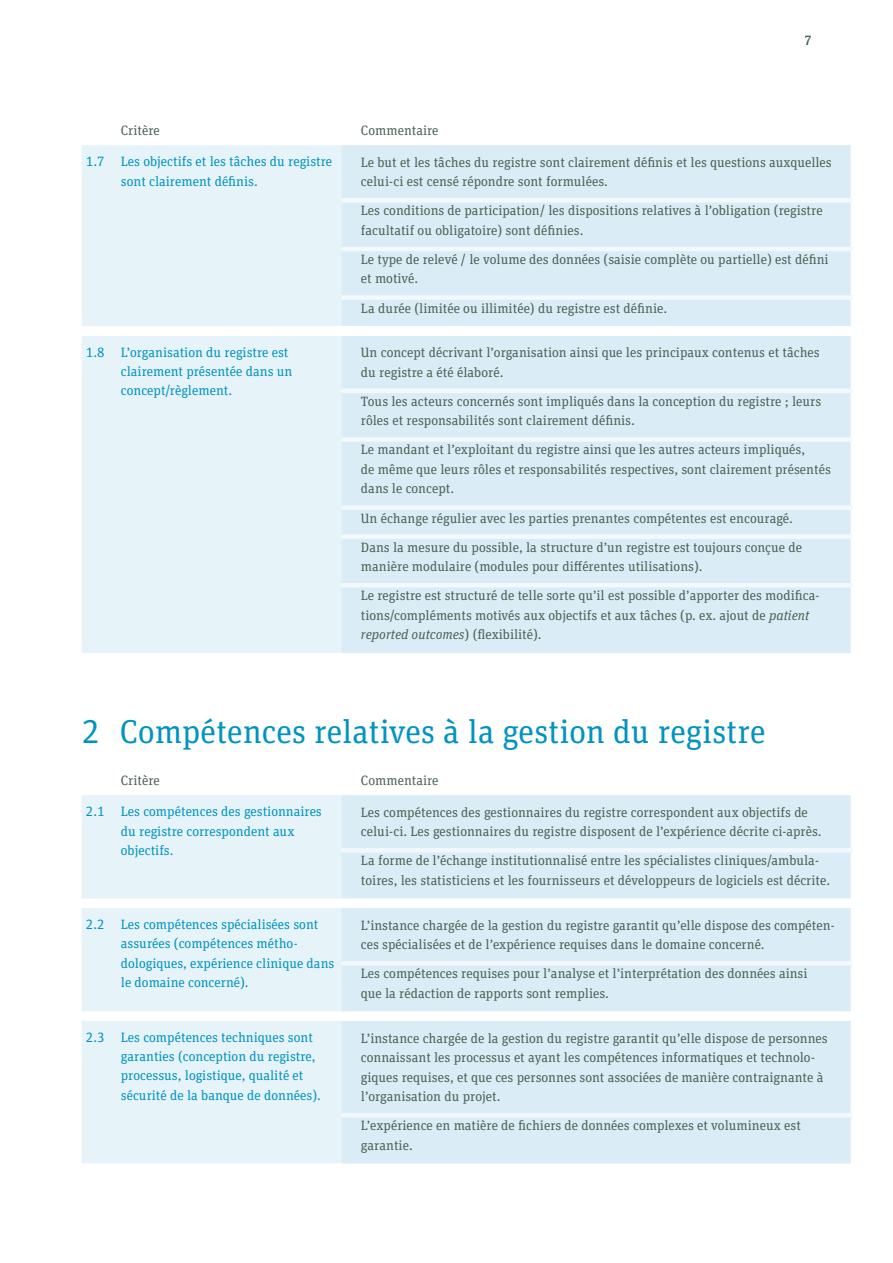
<style>
.page{position:relative;width:893px;height:1263px;background:#fff}
.page>*{position:absolute;margin:0;border:0;box-sizing:border-box;transform-origin:0 0}
.t1{font:33px "Unit Slab OT";color:#0093c1}
.t2{font:13.5px/19.5px "Unit Slab OT";color:#4b6254}
.t3{font:13.5px/19.2px "Unit Slab OT";color:#0093c1}
.t4{font:500 13.5px "Unit Slab OT";color:#4b6254}
.s1{font-style:italic}
</style>
<div class="page">
<div style="left:82px;top:145px;width:259px;height:508px;background:#e6f3f9"></div>
<div style="left:341px;top:145px;width:510px;height:508px;background:#daecf6"></div>
<svg style="left:82px;top:326px;width:259px;height:10px"></svg>
<div style="left:341px;top:326px;width:510px;height:10px;background:#fff"></div>
<div style="left:341px;top:198px;width:512px;height:5px;background:#f2f9fc"></div>
<hr style="left:341px;top:247px;width:512px;height:4px;background:#f2f9fc">
<div style="left:341px;top:295px;width:512px;height:5px;background:#f2f9fc"></div>
<hr style="left:341px;top:389px;width:512px;height:4px;background:#f2f9fc">
<div style="left:341px;top:437px;width:512px;height:5px;background:#f2f9fc"></div>
<div style="left:341px;top:505px;width:512px;height:5px;background:#f2f9fc"></div>
<div style="left:341px;top:534px;width:512px;height:5px;background:#f2f9fc"></div>
<hr style="left:341px;top:583px;width:512px;height:4px;background:#f2f9fc">
<div style="left:82px;top:795px;width:259px;height:368px;background:#e6f3f9"></div>
<svg style="left:341px;top:795px;width:510px;height:368px;fill:#daecf6"></svg>
<svg style="left:82px;top:899px;width:769px;height:122px;fill:#daecf6"></svg>
<hr style="left:341px;top:848px;width:512px;height:4px;background:#f2f9fc">
<hr style="left:341px;top:961px;width:512px;height:4px;background:#f2f9fc">
<hr style="left:341px;top:1113px;width:512px;height:4px;background:#f2f9fc">
<p class="t4" style="left:805px;top:32px;width:8px">7</p>
<p class="t2" style="left:121px;top:121px;width:41px">Critère</p>
<p class="t2" style="left:361px;top:121px;width:79px">Commentaire</p>
<p class="t3" style="left:121px;top:152px;width:213px;text-indent:-35px">1.7 Les objectifs et les tâches du registre sont clairement définis.</p>
<p class="t2" style="left:361px;top:152px;width:472px">Le but et les tâches du registre sont clairement définis et les questions auxquelles celui-ci est censé répondre sont formulées.</p>
<p class="t2" style="left:361px;top:201px;width:463px">Les conditions de participation/ les dispositions relatives à l’obligation (registre facultatif ou obligatoire) sont définies.</p>
<p class="t2" style="left:361px;top:249px;width:469px">Le type de relevé / le volume des données (saisie complète ou partielle) est défini et motivé.</p>
<p class="t2" style="left:361px;top:298px;width:308px">La durée (limitée ou illimitée) du registre est définie.</p>
<p class="t3" style="left:121px;top:343px;width:173px;text-indent:-35px">1.8 L’organisation du registre est clairement présentée dans un concept/règlement.</p>
<p class="t2" style="left:361px;top:343px;width:460px">Un concept décrivant l’organisation ainsi que les principaux contenus et tâches du registre a été élaboré.</p>
<p class="t2" style="left:361px;top:391px;width:462px">Tous les acteurs concernés sont impliqués dans la conception du registre ; leurs rôles et responsabilités sont clairement définis.</p>
<p class="t2" style="left:361px;top:440px;width:471px">Le mandant et l’exploitant du registre ainsi que les autres acteurs impliqués,<br>de même que leurs rôles et responsabilités respectives, sont clairement présentés dans le concept.</p>
<p class="t2" style="left:361px;top:503px;width:443px;line-height:29.1px">Un échange régulier avec les parties prenantes compétentes est encouragé.<br>Dans la mesure du possible, la structure d’un registre est toujours conçue de</p>
<p class="t2" style="left:361px;top:552px;width:460px;line-height:29.1px">manière modulaire (modules pour différentes utilisations).<br>Le registre est structuré de telle sorte qu’il est possible d’apporter des modifica-</p>
<p class="t2" style="left:361px;top:605px;width:450px">tions/compléments motivés aux objectifs et aux tâches (p. ex. ajout de <span class="s1">patient reported outcomes</span>) (flexibilité).</p>
<h1 class="t1" style="left:82px;top:711px;width:685px">2 Compétences relatives à la gestion du registre</h1>
<p class="t2" style="left:121px;top:770px;width:41px">Critère</p>
<p class="t2" style="left:361px;top:770px;width:79px">Commentaire</p>
<p class="t3" style="left:121px;top:802px;width:202px;text-indent:-35px">2.1 Les compétences des gestionnaires du registre correspondent aux objectifs.</p>
<p class="t2" style="left:361px;top:802px;width:462px">Les compétences des gestionnaires du registre correspondent aux objectifs de celui-ci. Les gestionnaires du registre disposent de l’expérience décrite ci-après.</p>
<p class="t2" style="left:361px;top:851px;width:471px">La forme de l’échange institutionnalisé entre les spécialistes cliniques/ambula&shy;toires, les statisticiens et les fournisseurs et développeurs de logiciels est décrite.</p>
<p class="t3" style="left:121px;top:915px;width:215px;text-indent:-35px">2.2 Les compétences spécialisées sont assurées (compétences métho&shy;dologiques, expérience clinique dans le domaine concerné).</p>
<p class="t2" style="left:361px;top:915px;width:475px">L’instance chargée de la gestion du registre garantit qu’elle dispose des compéten&shy;ces spécialisées et de l’expérience requises dans le domaine concerné.</p>
<p class="t2" style="left:361px;top:964px;width:448px">Les compétences requises pour l’analyse et l’interprétation des données ainsi que la rédaction de rapports sont remplies.</p>
<p class="t3" style="left:121px;top:1028px;width:201px;text-indent:-35px">2.3 Les compétences techniques sont garanties (conception du registre, processus, logistique, qualité et sécurité de la banque de données).</p>
<p class="t2" style="left:361px;top:1028px;width:468px">L’instance chargée de la gestion du registre garantit qu’elle dispose de personnes connaissant les processus et ayant les compétences informatiques et technolo&shy;giques requises, et que ces personnes sont associées de manière contraignante à l’organisation du projet.</p>
<p class="t2" style="left:361px;top:1115px;width:442px">L’expérience en matière de fichiers de données complexes et volumineux est garantie.</p>
</div>
